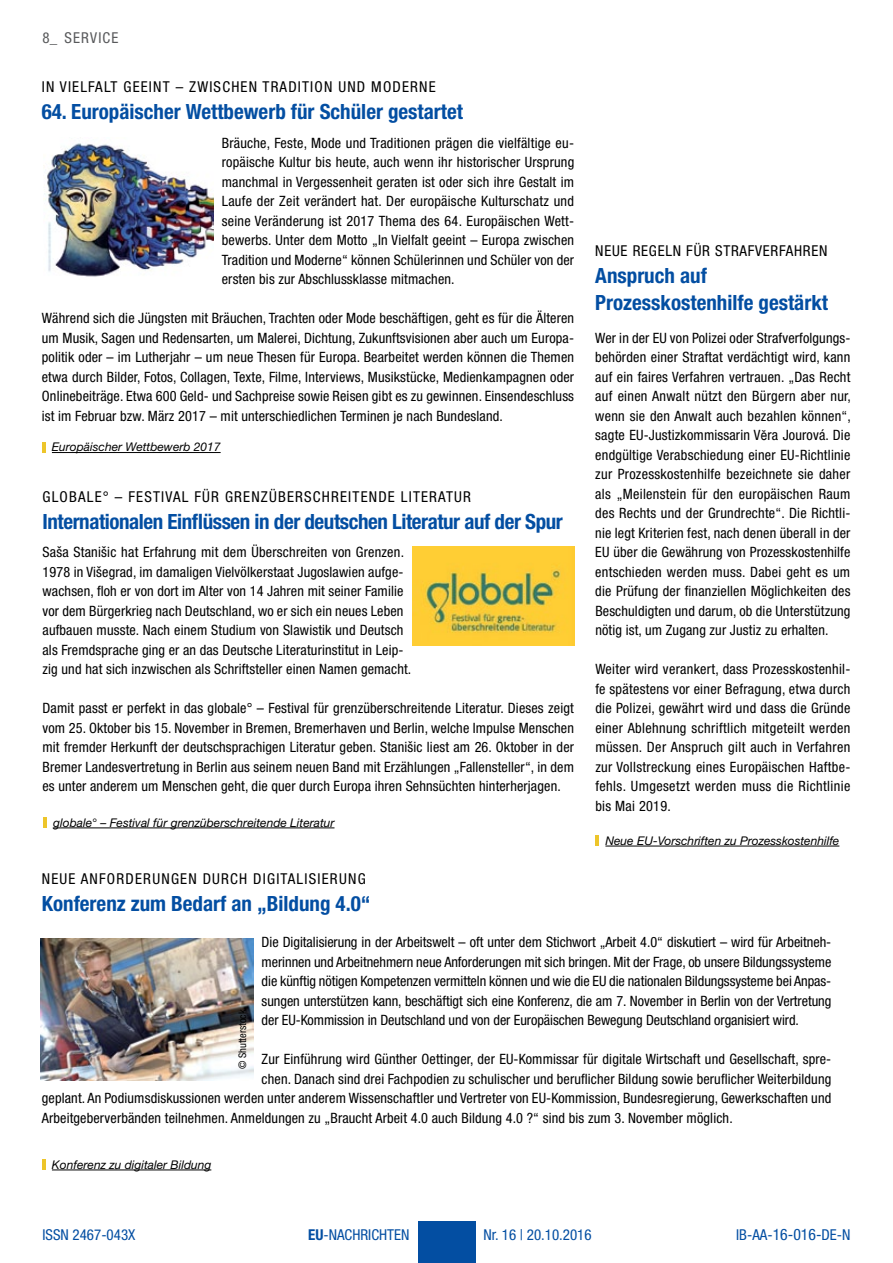
<style>
.page{position:relative;width:893px;height:1263px;background:#fff}
.page>*{position:absolute;margin:0;border:0;box-sizing:border-box;transform-origin:0 0}
.t1{font:700 condensed 21px/27px "Helvetica Neue LT";color:#034ea2}
.t2{font:700 condensed 21px "Helvetica Neue LT";letter-spacing:-.02em;color:#034ea2}
.t3{font:condensed 15px "Helvetica Neue LT";letter-spacing:.08em;color:#000}
.t4{font:condensed 15px "Helvetica Neue LT";color:#034ea2}
.t5{font:condensed 15px "Helvetica Neue LT";letter-spacing:.05em;color:#000}
.t6{font:condensed 15px "Helvetica Neue LT";letter-spacing:.08em;color:#58595b}
.t7{font:condensed 14.25px/19.5px "Helvetica Neue LT";letter-spacing:.01em;color:#000;text-align:justify}
.t8{font:italic 12px "Helvetica Neue LT";color:#000}
.t9{font:condensed 10.5px "Helvetica Neue LT";color:#000}
.s1{font-family:"Arial Narrow";font-stretch:normal}
.s2{font-weight:700}
.s3{font-size:15.75px}
</style>
<div class="page">
<div style="left:418px;top:1221px;width:57px;height:42px;background:#034ea2"></div>
<hr style="left:52px;top:1169px;width:159px;height:1px;background:#000">
<svg style="left:42px;top:1159px;width:3px;height:11px"></svg>
<hr style="left:53px;top:827px;width:281px;height:1px;background:#000">
<hr style="left:43px;top:817px;width:4px;height:11px;background:#edc52a">
<hr style="left:52px;top:452px;width:169px;height:1px;background:#000">
<svg style="left:42px;top:442px;width:3px;height:11px"></svg>
<hr style="left:605px;top:846px;width:234px;height:1px;background:#000">
<hr style="left:595px;top:835px;width:4px;height:11px;background:#edc52a">
<img style="left:412px;top:546px;width:162px;height:99px">
<img style="left:40px;top:938px;width:213px;height:142px">
<img style="left:43px;top:143px;width:170px;height:134px">
<p class="t6" style="left:43px;top:29px;width:78px">8_ service</p>
<p class="t3" style="left:42px;top:78px;width:340px">In Vielfalt geeint – Zwischen Tradition und Mod</p>
<p class="t3" style="left:402px;top:78px;width:35px">erne</p>
<h1 class="t1" style="left:42px;top:98px;width:423px">64. Europäischer Wettbewerb für Schüler gestartet</h1>
<p class="t7" style="left:222px;top:133px;width:354px">Bräuche, Feste, Mode und Traditionen prägen die vielfältige eu&shy;ropäische Kultur bis heute, auch wenn ihr historischer Ursprung manchmal in Vergessenheit geraten ist oder sich ihre Gestalt im Laufe der Zeit verändert hat. Der europäische Kulturschatz und seine Veränderung ist 2017 Thema des 64. Europäischen Wett&shy;bewerbs. Unter dem Motto „In Vielfalt geeint – Europa zwischen Tradition und Moderne“ können Schülerinnen und Schüler von der ersten bis zur Abschlussklasse mitmachen.</p>
<p class="t7" style="left:42px;top:308px;width:534px">Während sich die Jüngsten mit Bräuchen, Trachten oder Mode beschäftigen, geht es für die Älteren um Musik, Sagen und Redensarten, um Malerei, Dichtung, Zukunftsvisionen aber auch um Europa&shy;politik oder – im Lutherjahr – um neue Thesen für Europa. Bearbeitet werden können die Themen etwa durch Bilder, Fotos, Collagen, Texte, Filme, Interviews, Musikstücke, Medienkampagnen oder Onlinebeiträge. Etwa 600 Geld- und Sachpreise sowie Reisen gibt es zu gewinnen. Einsendeschluss ist im Februar bzw. März 2017 – mit unterschiedlichen Terminen je nach Bundesland.</p>
<p class="t8" style="left:52px;top:440px;width:170px">Europäischer Wettbewerb 2017</p>
<p class="t3" style="left:43px;top:488px;width:430px">globale° – Festival für grenzü berschreitende Literatu r</p>
<h1 class="t2" style="left:43px;top:509px;width:522px">Internationalen Einflüssen in der deutschen Literatur auf der Spur</h1>
<p class="t7" style="left:43px;top:542px;width:370px;text-align:left">Saša Stanišic hat Erfahrung mit dem Überschreiten von Grenzen.<br>1978 in Višegrad, im damaligen Vielvölkerstaat Jugoslawien aufge&shy;wachsen, floh er von dort im Alter von 14 Jahren mit seiner Familie vor dem Bürgerkrieg nach Deutschland, wo er sich ein neues Leben aufbauen musste. Nach einem Studium von Slawistik und Deutsch als Fremdsprache ging er an das Deutsche Literaturinstitut in Leip&shy;zig und hat sich inzwischen als Schriftsteller einen Namen gemacht.</p>
<p class="t7" style="left:42px;top:698px;width:533px">Damit passt er perfekt in das globale° – Festival für grenzüberschreitende Literatur. Dieses zeigt vom 25. Oktober bis 15. November in Bremen, Bremerhaven und Berlin, welche Impulse Menschen mit fremder Herkunft der deutschsprachigen Literatur geben. Stanišic liest am 26. Oktober in der Bremer Landesvertretung in Berlin aus seinem neuen Band mit Erzählungen „Fallensteller“, in dem es unter anderem um Menschen geht, die quer durch Europa ihren Sehnsüchten hinterherjagen.</p>
<p class="t8" style="left:53px;top:815px;width:283px">globale° – Festival für grenzüberschreitende Literatur</p>
<p class="t5" style="left:595px;top:242px;width:234px">neue regeln für Strafverfahren</p>
<h1 class="t1" style="left:595px;top:262px;width:234px">Anspruch auf<br>Prozesskostenhilfe gestärkt</h1>
<p class="t7" style="left:595px;top:328px;width:257px">Wer in der EU von Polizei oder Strafverfolgungs&shy;behörden einer Straftat verdächtigt wird, kann auf ein faires Verfahren vertrauen. „Das Recht auf einen Anwalt nützt den Bürgern aber nur, wenn sie den Anwalt auch bezahlen können“, sagte EU-Justizkommissarin V<span class="s1">ĕ</span>ra Jourová. Die endgültige Verabschiedung einer EU-Richtlinie zur Prozesskostenhilfe bezeichnete sie daher als „Meilenstein für den europäischen Raum des Rechts und der Grundrechte“. Die Richtli&shy;nie legt Kriterien fest, nach denen überall in der EU über die Gewährung von Prozesskostenhilfe entschieden werden muss. Dabei geht es um die Prüfung der finanziellen Möglichkeiten des Beschuldigten und darum, ob die Unterstützung nötig ist, um Zugang zur Justiz zu erhalten.</p>
<p class="t7" style="left:595px;top:659px;width:257px">Weiter wird verankert, dass Prozesskostenhil&shy;fe spätestens vor einer Befragung, etwa durch die Polizei, gewährt wird und dass die Gründe einer Ablehnung schriftlich mitgeteilt werden müssen. Der Anspruch gilt auch in Verfahren zur Vollstreckung eines Europäischen Haftbe&shy;fehls. Umgesetzt werden muss die Richtlinie bis Mai 2019.</p>
<p class="t8" style="left:605px;top:833px;width:235px">Neue EU-Vorschriften zu Prozesskostenhilfe</p>
<p class="t3" style="left:42px;top:869px;width:325px">Neue Anforderungen durch Digitalisierung</p>
<h1 class="t1" style="left:42px;top:889px;width:330px">Konferenz zum Bedarf an „Bildung 4.0“</h1>
<p class="t7" style="left:262px;top:932px;width:571px">Die Digitalisierung in der Arbeitswelt – oft unter dem Stichwort „Arbeit 4.0“ diskutiert – wird für Arbeitneh&shy;merinnen und Arbeitnehmern neue Anforderungen mit sich bringen. Mit der Frage, ob unsere Bildungssysteme die künftig nötigen Kompetenzen vermitteln können und wie die EU die nationalen Bildungssysteme bei Anpas&shy;sungen unterstützen kann, beschäftigt sich eine Konferenz, die am 7. November in Berlin von der Vertretung der EU-Kommission in Deutschland und von der Europäischen Bewegung Deutschland organisiert wird.</p>
<p class="t7" style="left:262px;top:1049px;width:571px">Zur Einführung wird Günther Oettinger, der EU-Kommissar für digitale Wirtschaft und Gesellschaft, spre-</p>
<p class="t7" style="left:262px;top:1069px;width:571px">chen. Danach sind drei Fachpodien zu schulischer und beruflicher Bildung sowie beruflicher Weiterbildung</p>
<p class="t7" style="left:42px;top:1088px;width:791px">geplant. An Podiumsdiskussionen werden unter anderem Wissenschaftler und Vertreter von EU-Kommission, Bundesregierung, Gewerkschaften und</p>
<p class="t7" style="left:42px;top:1108px;width:692px">Arbeitgeberverbänden teilnehmen. Anmeldungen zu „Braucht Arbeit 4.0 auch Bildung 4.0 ?“ sind bis zum 3. November möglich.</p>
<p class="t9" style="left:236px;top:1069px;width:62px;rotate:-90deg">© Shutterstock</p>
<p class="t8" style="left:52px;top:1157px;width:161px">Konferenz zu digitaler Bildung</p>
<p class="t4" style="left:43px;top:1226px;width:8px">ISSN</p>
<p class="t4" style="left:73px;top:1226px;width:64px">2467-043X</p>
<p class="t4" style="left:308px;top:1226px;width:29px"><span class="s2">EU</span>-NACHRICH</p>
<p class="t4" style="left:387px;top:1226px;width:15px">TEN</p>
<p class="t4" style="left:484px;top:1226px;width:110px">Nr. 16 | 20.10.2016</p>
<p class="t4" style="left:736px;top:1226px;width:114px">IB-AA-<span class="s3">16-016-</span>DE-N</p>
</div>
